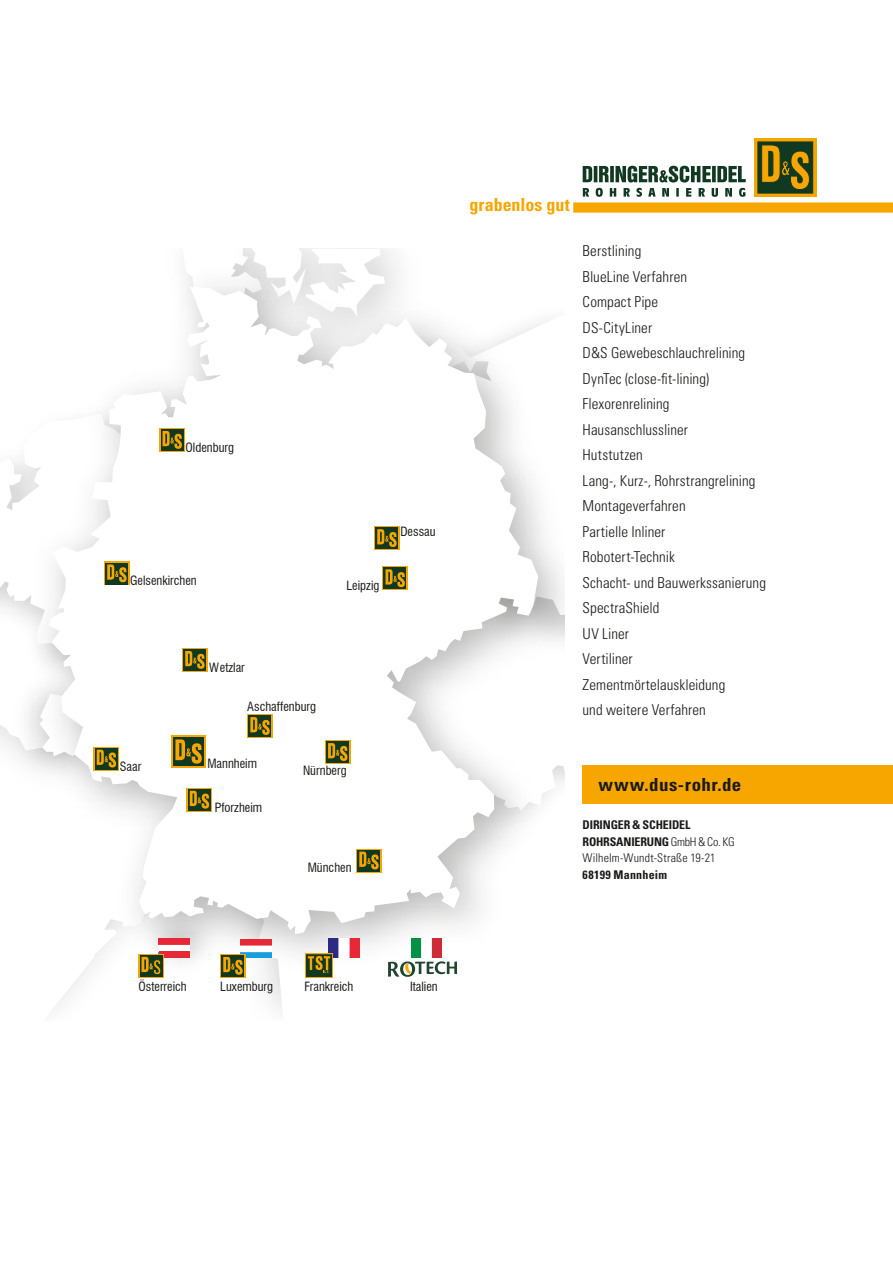
<style>
.page{position:relative;width:893px;height:1263px;background:#fff}
.page>*{position:absolute;margin:0;border:0;box-sizing:border-box;transform-origin:0 0}
.t1{font:700 condensed 18px "Univers LT Std";letter-spacing:.025em;color:#1a1a18;scale:1.05 1}
.t2{font:700 condensed 18px "Univers LT Std";color:#f7a600}
.t3{font:300 condensed 15px/25.5px "Univers LT Std";letter-spacing:.005em;color:#1a1a18}
.t4{font:condensed 12.45px "Swiss 721 BT";color:#1a1a18}
.t5{font:300 condensed 12px/16.5px "Univers LT Std";letter-spacing:.01em;color:#1a1a18}
.t6{font:700 condensed 12px "Univers LT Std";letter-spacing:.02em;color:#1a1a18}
.s1{font-weight:700}
</style>
<div class="page">
<div style="left:754px;top:138px;width:62px;height:59px;background:linear-gradient(to right,#f7a600,#f7a600)"></div>
<svg style="left:758px;top:142px;width:55px;height:51px;background:#5e5d15"></svg>
<svg style="left:583px;top:166px;width:163px;height:31px"></svg>
<div style="left:583px;top:765px;width:310px;height:39px;background:#f7a600"></div>
<img style="left:33px;top:249px;width:531px;height:725px">
<svg style="left:47px;top:287px;width:491px;height:647px"></svg>
<div style="left:374px;top:526px;width:25px;height:24px;background:#113921"></div>
<svg style="left:377px;top:529px;width:20px;height:18px"></svg>
<div style="left:247px;top:714px;width:25px;height:24px;background:#113921"></div>
<svg style="left:250px;top:717px;width:20px;height:18px"></svg>
<svg style="left:356px;top:849px;width:25px;height:23px"></svg>
<svg style="left:359px;top:852px;width:20px;height:17px"></svg>
<div style="left:171px;top:736px;width:34px;height:32px;background:#f7a600"></div>
<div style="left:382px;top:566px;width:25px;height:24px;background:#113921"></div>
<svg style="left:385px;top:569px;width:20px;height:18px"></svg>
<div style="left:182px;top:648px;width:25px;height:24px;background:#f7a600"></div>
<div style="left:183px;top:649px;width:23px;height:22px;background:#113921"></div>
<svg style="left:94px;top:747px;width:25px;height:23px"></svg>
<div style="left:325px;top:740px;width:25px;height:24px;background:#113921"></div>
<svg style="left:328px;top:743px;width:19px;height:18px"></svg>
<img style="left:330px;top:939px;width:29px;height:18px">
<div style="left:305px;top:953px;width:28px;height:25px;background:#113921"></div>
<div style="left:306px;top:954px;width:26px;height:22px;border:1px solid #113921"></div>
<img style="left:411px;top:939px;width:31px;height:18px">
<svg style="left:388px;top:961px;width:69px;height:16px"></svg>
<img style="left:66px;top:836px;width:228px;height:50px">
<svg style="left:33px;top:886px;width:297px;height:124px"></svg>
<div style="left:187px;top:788px;width:25px;height:23px;background:#113921"></div>
<svg style="left:189px;top:790px;width:21px;height:16px"></svg>
<svg style="left:190px;top:791px;width:19px;height:18px"></svg>
<div style="left:573px;top:202px;width:320px;height:11px;background:#f7a600"></div>
<svg style="left:0;top:414px;width:205px;height:353px"></svg>
<p class="t4" style="left:186px;top:440px;width:50px">Oldenburg</p>
<p class="t4" style="left:130px;top:573px;width:68px">Gelsenkirchen</p>
<p class="t4" style="left:346px;top:578px;width:35px">Leipzig</p>
<p class="t4" style="left:400px;top:524px;width:37px">Dessau</p>
<p class="t4" style="left:120px;top:759px;width:23px">Saar</p>
<p class="t4" style="left:209px;top:660px;width:37px">Wetzlar</p>
<p class="t4" style="left:247px;top:699px;width:70px">Aschaffenburg</p>
<p class="t4" style="left:207px;top:756px;width:51px">Mannheim</p>
<p class="t4" style="left:215px;top:800px;width:49px">Pforzheim</p>
<p class="t4" style="left:303px;top:763px;width:45px">Nürnberg</p>
<p class="t4" style="left:308px;top:860px;width:45px">München</p>
<p class="t2" style="left:470px;top:194px;width:102px">grabenlos gut</p>
<p class="t3" style="left:583px;top:238px;width:185px">Berstlining<br>BlueLine Verfahren<br>Compact Pipe<br>DS-CityLiner<br>D&amp;S Gewebeschlauchrelining<br>DynTec (close-fit-lining)<br>Flexorenrelining<br>Hausanschlussliner<br>Hutstutzen<br>Lang-, Kurz-, Rohrstrangrelining<br>Montageverfahren<br>Partielle Inliner<br>Robotert-Technik<br>Schacht- und Bauwerkssanierung<br>SpectraShield<br>UV Liner<br>Vertiliner<br>Zementmörtelauskleidung<br>und weitere Verfahren</p>
<p class="t1" style="left:598px;top:773px;width:138px">www.dus-rohr.de</p>
<p class="t5" style="left:583px;top:817px;width:154px"><span class="s1">DIRINGER &amp; SCHEIDEL<br>ROHRSANIERUNG</span> GmbH &amp; Co. KG<br>Wilhelm-Wundt-Straße 19-21</p>
<p class="t6" style="left:583px;top:867px;width:86px">68199 Mannheim</p>
<p class="t4" style="left:139px;top:979px;width:50px">Österreich</p>
<p class="t4" style="left:220px;top:979px;width:55px">Luxemburg</p>
<p class="t4" style="left:305px;top:979px;width:50px">Frankreich</p>
<p class="t4" style="left:410px;top:979px;width:29px">Italien</p>
</div>
